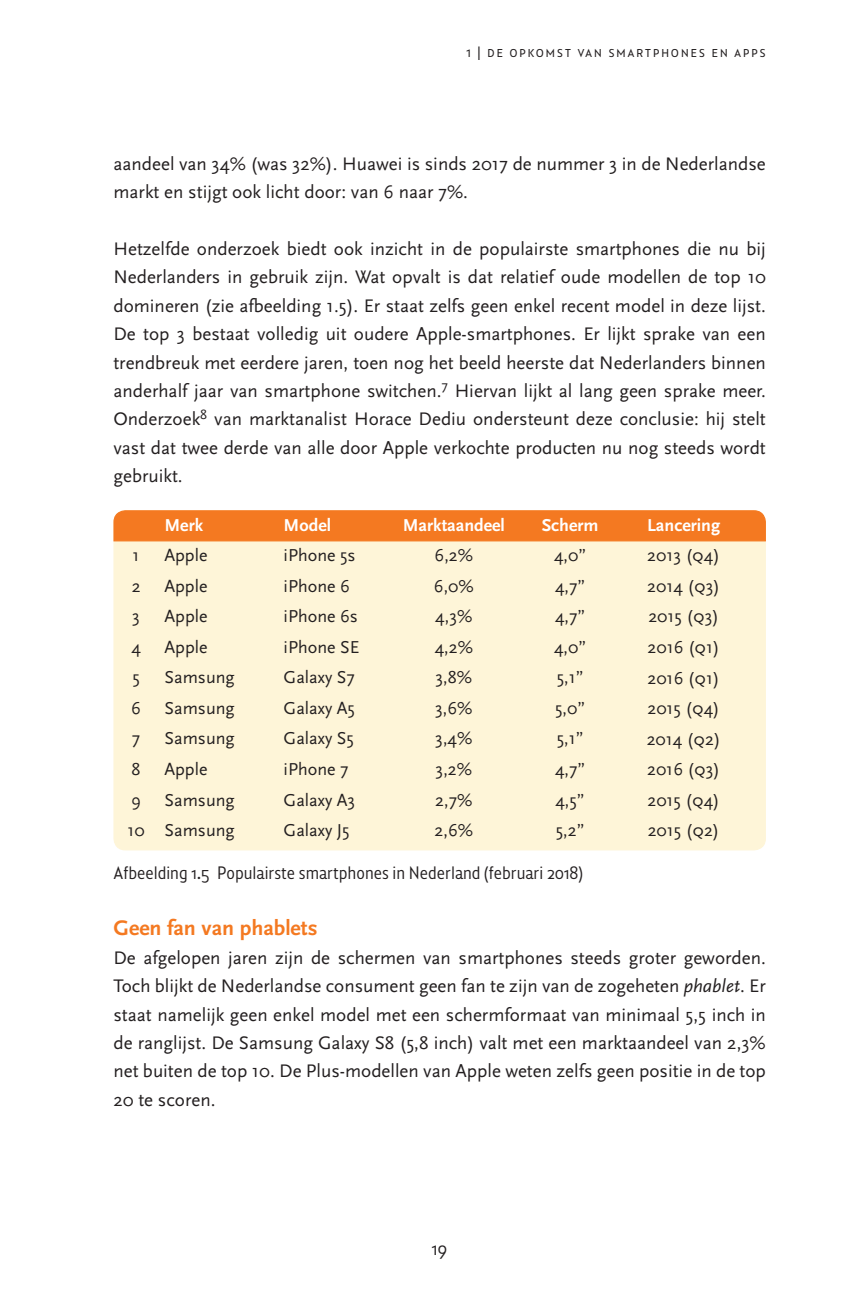
<style>
.page{position:relative;width:851px;height:1304px;background:#fff}
.page>*{position:absolute;margin:0;border:0;box-sizing:border-box;transform-origin:0 0}
.t1{font:700 22px "AD Scala Sans";color:#f47921}
.t2{font:19px/28.4px "AD Scala Sans Romein";color:#231f20;text-align:justify}
.t3{font:19px "Squalo";color:#231f20}
.t4{font:18px "AD Scala Sans Romein";color:#231f20}
.t5{font:18px "Squalo";color:#231f20}
.t6{font:700 18px "AD Scala Sans";color:#fff}
.t7{font:15px "Squalo";letter-spacing:.1em;color:#231f20}
.s1{font-family:"AD Scala Sans Caps Romein"}
.s2{font-family:"AD Scala Sans";font-style:italic}
</style>
<div class="page">
<div style="left:114px;top:511px;width:651px;height:339px;background:#fef5d8;border-radius:11px"></div>
<div style="left:113px;top:510px;width:653px;height:32px;background:#f47921"></div>
<p class="t7" style="left:466px;top:42px;width:301px">1 | de opkomst van smartphones en apps</p>
<p class="t2" style="left:113px;top:150px;width:653px">aandeel van 34% (was 32%). Huawei is sinds 2017 de nummer 3 in de Nederlandse markt en stijgt ook licht door: van 6 naar 7%.</p>
<p class="t2" style="left:113px;top:235px;width:654px">Hetzelfde onderzoek biedt ook inzicht in de populairste smartphones die nu bij Nederlanders in gebruik zijn. Wat opvalt is dat relatief oude modellen de top 10 domineren (zie afbeelding 1.5). Er staat zelfs geen enkel recent model in deze lijst.<br>De top 3 bestaat volledig uit oudere Apple-smartphones. Er lijkt sprake van een trendbreuk met eerdere jaren, toen nog het beeld heerste dat Nederlanders binnen anderhalf jaar van smartphone switchen.<sup>7</sup> Hiervan lijkt al lang geen sprake meer.<br>Onderzoek<sup>8</sup> van marktanalist Horace Dediu ondersteunt deze conclusie: hij stelt vast dat twee derde van alle door Apple verkochte producten nu nog steeds wordt gebruikt.</p>
<p class="t6" style="left:164px;top:515px;width:40px">Merk</p>
<p class="t6" style="left:283px;top:515px;width:49px">Model</p>
<p class="t6" style="left:402px;top:515px;width:104px">Marktaandeel</p>
<p class="t6" style="left:541px;top:515px;width:58px">Scherm</p>
<p class="t6" style="left:647px;top:515px;width:75px">Lancering</p>
<p class="t4" style="left:133px;top:546px;width:9px">1</p>
<p class="t4" style="left:164px;top:546px;width:45px">Apple</p>
<p class="t4" style="left:283px;top:546px;width:73px">iPhone 5s</p>
<p class="t4" style="left:434px;top:546px;width:40px">6,2%</p>
<p class="t4" style="left:554px;top:546px;width:34px">4,0”</p>
<p class="t4" style="left:647px;top:546px;width:74px">2013 (<span class="s1">q</span>4)</p>
<p class="t4" style="left:132px;top:576px;width:10px">2</p>
<p class="t4" style="left:164px;top:576px;width:45px">Apple</p>
<p class="t4" style="left:283px;top:576px;width:68px">iPhone 6</p>
<p class="t4" style="left:434px;top:576px;width:41px">6,0%</p>
<p class="t4" style="left:555px;top:576px;width:32px">4,7”</p>
<p class="t4" style="left:647px;top:576px;width:74px">2014 (<span class="s1">q</span>3)</p>
<p class="t4" style="left:132px;top:607px;width:9px">3</p>
<p class="t4" style="left:164px;top:607px;width:45px">Apple</p>
<p class="t4" style="left:283px;top:607px;width:76px">iPhone 6s</p>
<p class="t4" style="left:435px;top:607px;width:39px">4,3%</p>
<p class="t4" style="left:555px;top:607px;width:32px">4,7”</p>
<p class="t4" style="left:648px;top:607px;width:72px">2015 (<span class="s1">q</span>3)</p>
<p class="t4" style="left:131px;top:637px;width:11px">4</p>
<p class="t4" style="left:164px;top:637px;width:45px">Apple</p>
<p class="t4" style="left:283px;top:637px;width:77px">iPhone SE</p>
<p class="t4" style="left:434px;top:637px;width:40px">4,2%</p>
<p class="t4" style="left:554px;top:637px;width:34px">4,0”</p>
<p class="t4" style="left:647px;top:637px;width:74px">2016 (<span class="s1">q</span>1)</p>
<p class="t4" style="left:132px;top:668px;width:9px">5</p>
<p class="t4" style="left:164px;top:668px;width:72px">Samsung</p>
<p class="t4" style="left:283px;top:668px;width:73px">Galaxy S7</p>
<p class="t4" style="left:435px;top:668px;width:38px">3,8%</p>
<p class="t4" style="left:556px;top:668px;width:28px">5,1”</p>
<p class="t4" style="left:647px;top:668px;width:74px">2016 (<span class="s1">q</span>1)</p>
<p class="t4" style="left:131px;top:698px;width:11px">6</p>
<p class="t4" style="left:164px;top:698px;width:72px">Samsung</p>
<p class="t4" style="left:283px;top:698px;width:73px">Galaxy A5</p>
<p class="t4" style="left:435px;top:698px;width:39px">3,6%</p>
<p class="t4" style="left:555px;top:698px;width:32px">5,0”</p>
<p class="t4" style="left:647px;top:698px;width:74px">2015 (<span class="s1">q</span>4)</p>
<p class="t4" style="left:132px;top:729px;width:10px">7</p>
<p class="t4" style="left:164px;top:729px;width:72px">Samsung</p>
<p class="t4" style="left:283px;top:729px;width:72px">Galaxy S5</p>
<p class="t4" style="left:435px;top:729px;width:39px">3,4%</p>
<p class="t4" style="left:556px;top:729px;width:28px">5,1”</p>
<p class="t4" style="left:646px;top:729px;width:75px">2014 (<span class="s1">q</span>2)</p>
<p class="t4" style="left:132px;top:759px;width:10px">8</p>
<p class="t4" style="left:164px;top:759px;width:45px">Apple</p>
<p class="t4" style="left:283px;top:759px;width:66px">iPhone 7</p>
<p class="t4" style="left:435px;top:759px;width:38px">3,2%</p>
<p class="t4" style="left:555px;top:759px;width:32px">4,7”</p>
<p class="t4" style="left:647px;top:759px;width:74px">2016 (<span class="s1">q</span>3)</p>
<p class="t4" style="left:131px;top:790px;width:11px">9</p>
<p class="t4" style="left:164px;top:790px;width:72px">Samsung</p>
<p class="t4" style="left:283px;top:790px;width:73px">Galaxy A3</p>
<p class="t4" style="left:435px;top:790px;width:39px">2,7%</p>
<p class="t4" style="left:555px;top:790px;width:31px">4,5”</p>
<p class="t4" style="left:647px;top:790px;width:74px">2015 (<span class="s1">q</span>4)</p>
<p class="t4" style="left:127px;top:820px;width:109px">10 Samsung</p>
<p class="t4" style="left:283px;top:820px;width:68px">Galaxy J5</p>
<p class="t4" style="left:434px;top:820px;width:40px">2,6%</p>
<p class="t4" style="left:555px;top:820px;width:30px">5,2”</p>
<p class="t4" style="left:647px;top:821px;width:73px">2015 (<span class="s1">q</span>2)</p>
<p class="t5" style="left:113px;top:861px;width:470px">Afbeelding 1.5 Populairste smartphones in Nederland (februari 2018)</p>
<p class="t1" style="left:113px;top:916px;width:206px">Geen fan van phablets</p>
<p class="t2" style="left:113px;top:944px;width:654px">De afgelopen jaren zijn de schermen van smartphones steeds groter geworden.<br>Toch blijkt de Nederlandse consument geen fan te zijn van de zogeheten <span class="s2">phablet</span>. Er staat namelijk geen enkel model met een schermformaat van minimaal 5,5 inch in de ranglijst. De Samsung Galaxy S8 (5,8 inch) valt met een marktaandeel van 2,3% net buiten de top 10. De Plus-modellen van Apple weten zelfs geen positie in de top 20 te scoren.</p>
<p class="t3" style="left:432px;top:1237px;width:17px">19</p>
</div>
